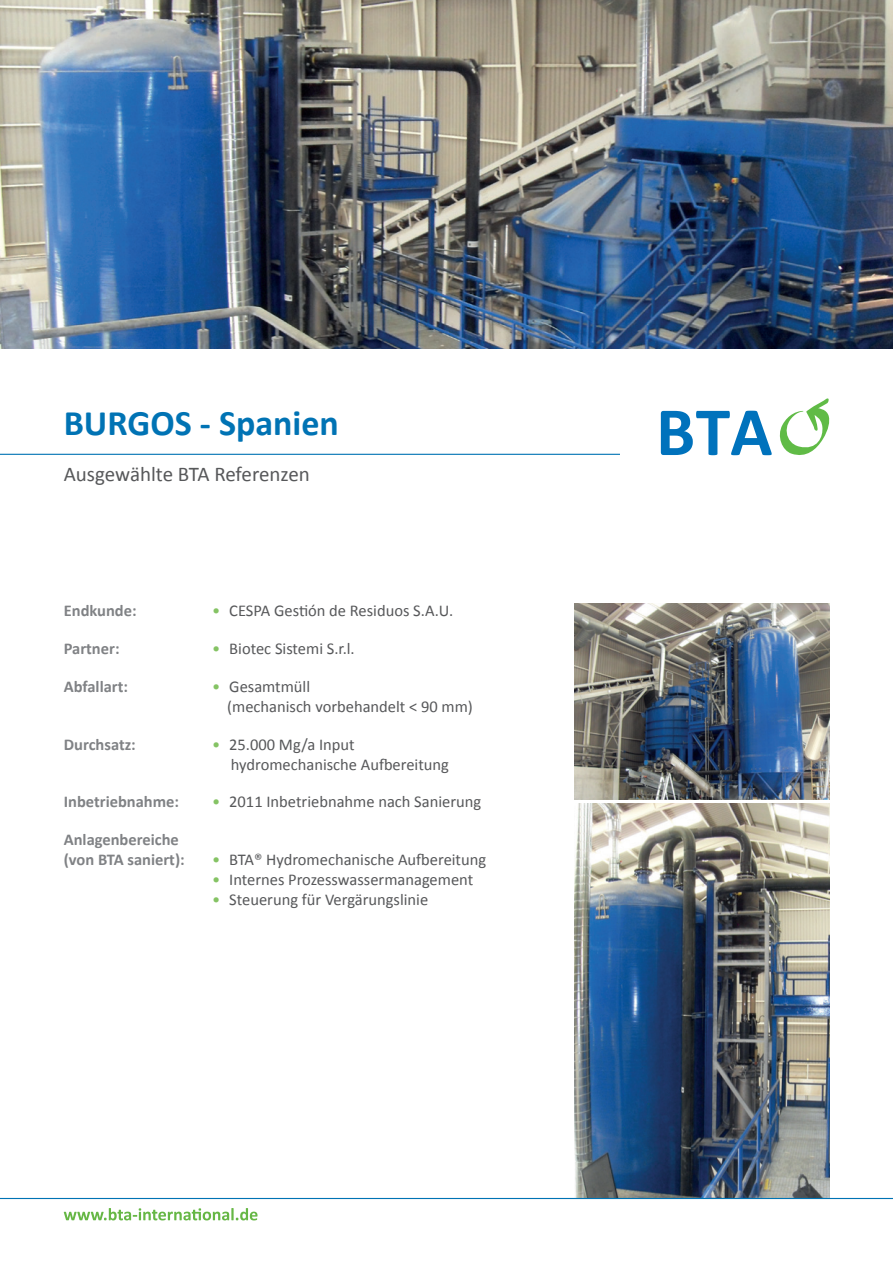
<style>
.page{position:relative;width:893px;height:1263px;background:#fff}
.page>*{position:absolute;margin:0;border:0;box-sizing:border-box;transform-origin:0 0}
.t1{font:700 36px "Calibri";color:#0073b4}
.t2{font:21px "Calibri";letter-spacing:-.005em;color:#57585a}
.t3{font:16.5px/19.8px "Calibri";color:#57585a}
.t4{font:700 16.5px/19.8px "Calibri";color:#808285}
.s1{color:#85c364}
</style>
<div class="page">
<img style="left:574px;top:804px;width:255px;height:394px">
<img style="left:574px;top:604px;width:255px;height:195px">
<img style="left:0;top:0;width:893px;height:349px">
<svg style="left:64px;top:1208px;width:193px;height:12px"></svg>
<svg style="left:610px;top:398px;width:220px;height:58px"></svg>
<hr style="left:0;top:454px;width:620px;height:1px;background:#0073b4">
<svg style="left:0;top:1199px;width:893px;height:1px"></svg>
<hr style="left:0;top:1198px;width:893px;height:1px;background:#0073b4">
<h1 class="t1" style="left:64px;top:400px;width:277px">BURGOS - Spanien</h1>
<p class="t2" style="left:64px;top:461px;width:248px">Ausgewählte BTA Referenzen</p>
<p class="t4" style="left:64px;top:601px;width:74px">Endkunde:</p>
<p class="t3" style="left:212px;top:601px;width:242px"><span class="s1">•</span> CESPA Gestión de Residuos S.A.U.</p>
<p class="t4" style="left:64px;top:639px;width:57px">Partner:</p>
<p class="t3" style="left:212px;top:639px;width:144px"><span class="s1">•</span> Biotec Sistemi S.r.l.</p>
<p class="t4" style="left:64px;top:677px;width:66px">Abfallart:</p>
<p class="t3" style="left:227px;top:677px;width:247px;text-indent:-15px"><span class="s1">•</span> Gesamtmüll<br>(mechanisch vorbehandelt &lt; 90 mm)</p>
<p class="t4" style="left:64px;top:734px;width:74px">Durchsatz:</p>
<p class="t3" style="left:231px;top:734px;width:220px;text-indent:-19px"><span class="s1">•</span> 25.000 Mg/a Input hydromechanische Aufbereitung</p>
<p class="t4" style="left:64px;top:792px;width:117px">Inbetriebnahme:</p>
<p class="t3" style="left:212px;top:792px;width:271px"><span class="s1">•</span> 2011 Inbetriebnahme nach Sanierung</p>
<p class="t4" style="left:64px;top:830px;width:122px">Anlagenbereiche (von BTA saniert):</p>
<p class="t3" style="left:212px;top:850px;width:276px"><span class="s1">•</span> BTA® Hydromechanische Aufbereitung</p>
<p class="t3" style="left:212px;top:869px;width:263px"><span class="s1">•</span> Internes Prozesswassermanagement</p>
<p class="t3" style="left:212px;top:889px;width:217px"><span class="s1">•</span> Steuerung für Vergärungslinie</p>
</div>
